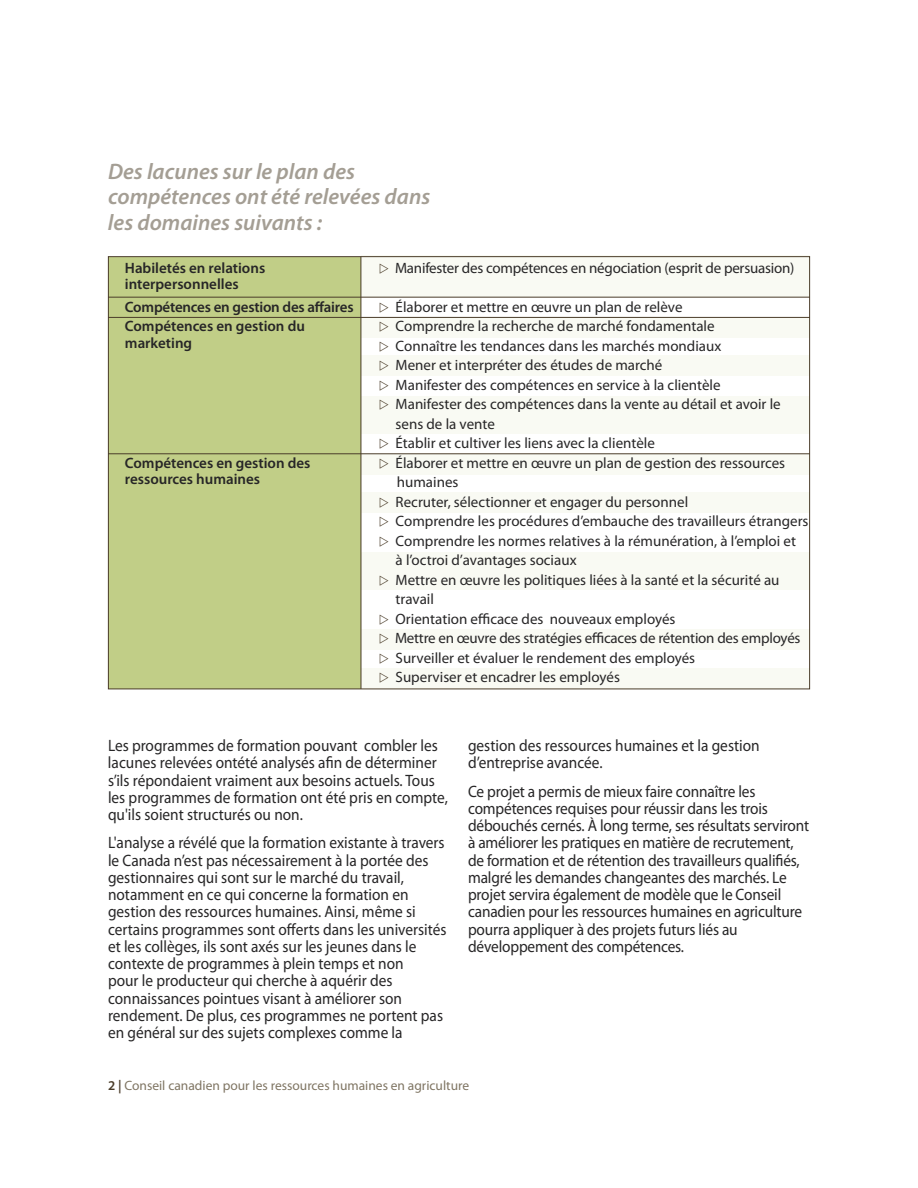
<style>
.page{position:relative;width:918px;height:1188px;background:#fff}
.page>*{position:absolute;margin:0;border:0;box-sizing:border-box;transform-origin:0 0}
.t1{font:italic 600 22.5px/25.5px "Myriad Pro";color:#a49e94}
.t2{font:16.5px/17.2px "Myriad Pro";color:#272627;scale:.93 1}
.t3{font:15px/19.5px "Myriad Pro";color:#272627}
.t4{font:600 15px/22.5px "Myriad Pro";color:#272627}
.t5{font:13.5px "Myriad Pro";color:#7f7563}
.s1{font-weight:600;color:#4a3c29}
</style>
<div class="page">
<div style="left:360px;top:396px;width:450px;height:38px;background:#f9faf3"></div>
<div style="left:108px;top:257px;width:253px;height:432px;background:#c1ce87"></div>
<div style="left:362px;top:669px;width:448px;height:20px;background:#f9faf3"></div>
<div style="left:362px;top:629px;width:448px;height:20px;background:#f9faf3"></div>
<div style="left:362px;top:552px;width:448px;height:38px;background:#f9faf3"></div>
<div style="left:362px;top:492px;width:448px;height:21px;background:#f9faf3"></div>
<div style="left:362px;top:355px;width:448px;height:20px;background:#f9faf3"></div>
<div style="left:361px;top:317px;width:449px;height:21px;background:#f9faf3"></div>
<div style="left:361px;top:455px;width:449px;height:20px;background:#f9faf3"></div>
<div style="left:362px;top:256px;width:448px;height:41px;background:#f9faf3"></div>
<hr style="left:361px;top:257px;width:1px;height:432px;background:#4a3c29">
<hr style="left:108px;top:453px;width:702px;height:1px;background:#4a3c29">
<hr style="left:108px;top:297px;width:702px;height:1px;background:#4a3c29">
<hr style="left:108px;top:317px;width:702px;height:1px;background:#4a3c29">
<h1 class="t1" style="left:108px;top:160px;width:324px">Des lacunes sur le plan des compétences ont été relevées dans les domaines suivants :</h1>
<p class="t4" style="left:125px;top:258px;width:142px">Habiletés en relations</p>
<p class="t3" style="left:395px;top:259px;width:401px">Manifester des compétences en négociation (esprit de persuasion)</p>
<p class="t4" style="left:125px;top:274px;width:230px">interpersonnelles<br>Compétences en gestion des affaires</p>
<p class="t3" style="left:396px;top:298px;width:288px">Élaborer et mettre en œuvre un plan de relève</p>
<p class="t4" style="left:125px;top:316px;width:181px">Compétences en gestion du</p>
<p class="t3" style="left:396px;top:318px;width:320px">Comprendre la recherche de marché fondamentale</p>
<p class="t4" style="left:125px;top:333px;width:69px">marketing</p>
<p class="t3" style="left:396px;top:337px;width:387px">Connaître les tendances dans les marchés mondiaux<br>Mener et interpréter des études de marché<br>Manifester des compétences en service à la clientèle Manifester des compétences dans la vente au détail et avoir le sens de la vente<br>Établir et cultiver les liens avec la clientèle</p>
<p class="t4" style="left:125px;top:453px;width:187px">Compétences en gestion des</p>
<p class="t3" style="left:396px;top:454px;width:391px">Élaborer et mettre en œuvre un plan de gestion des ressources</p>
<p class="t4" style="left:125px;top:469px;width:137px">ressources humaines</p>
<p class="t3" style="left:395px;top:474px;width:415px">humaines<br>Recruter, sélectionner et engager du personnel<br>Comprendre les procédures d’embauche des travailleurs étrangers Comprendre les normes relatives à la rémunération, à l’emploi et<br>à l’octroi d’avantages sociaux<br>Mettre en œuvre les politiques liées à la santé et la sécurité au travail<br>Orientation efficace des nouveaux employés<br>Mettre en œuvre des stratégies efficaces de rétention des employés Surveiller et évaluer le rendement des employés<br>Superviser et encadrer les employés</p>
<p class="t2" style="left:108px;top:738px;width:367px">Les programmes de formation pouvant combler les lacunes relevées ontété analysés afin de déterminer s’ils répondaient vraiment aux besoins actuels. Tous les programmes de formation ont été pris en compte, qu'ils soient structurés ou non.</p>
<p class="t2" style="left:108px;top:835px;width:366px">L'analyse a révélé que la formation existante à travers le Canada n’est pas nécessairement à la portée des gestionnaires qui sont sur le marché du travail, notamment en ce qui concerne la formation en gestion des ressources humaines. Ainsi, même si certains programmes sont offerts dans les universités et les collèges, ils sont axés sur les jeunes dans le contexte de programmes à plein temps et non<br>pour le producteur qui cherche à aquérir des connaissances pointues visant à améliorer son rendement. De plus, ces programmes ne portent pas en général sur des sujets complexes comme la</p>
<p class="t2" style="left:468px;top:738px;width:315px">gestion des ressources humaines et la gestion d’entreprise avancée.</p>
<p class="t2" style="left:468px;top:784px;width:368px">Ce projet a permis de mieux faire connaître les compétences requises pour réussir dans les trois débouchés cernés. À long terme, ses résultats serviront à améliorer les pratiques en matière de recrutement, de formation et de rétention des travailleurs qualifiés, malgré les demandes changeantes des marchés. Le projet servira également de modèle que le Conseil canadien pour les ressources humaines en agriculture pourra appliquer à des projets futurs liés au développement des compétences.</p>
<p class="t5" style="left:118px;top:1081px;width:353px"><span class="s1">|</span> Conseil canadien pour les ressources humaines en agriculture</p>
</div>
